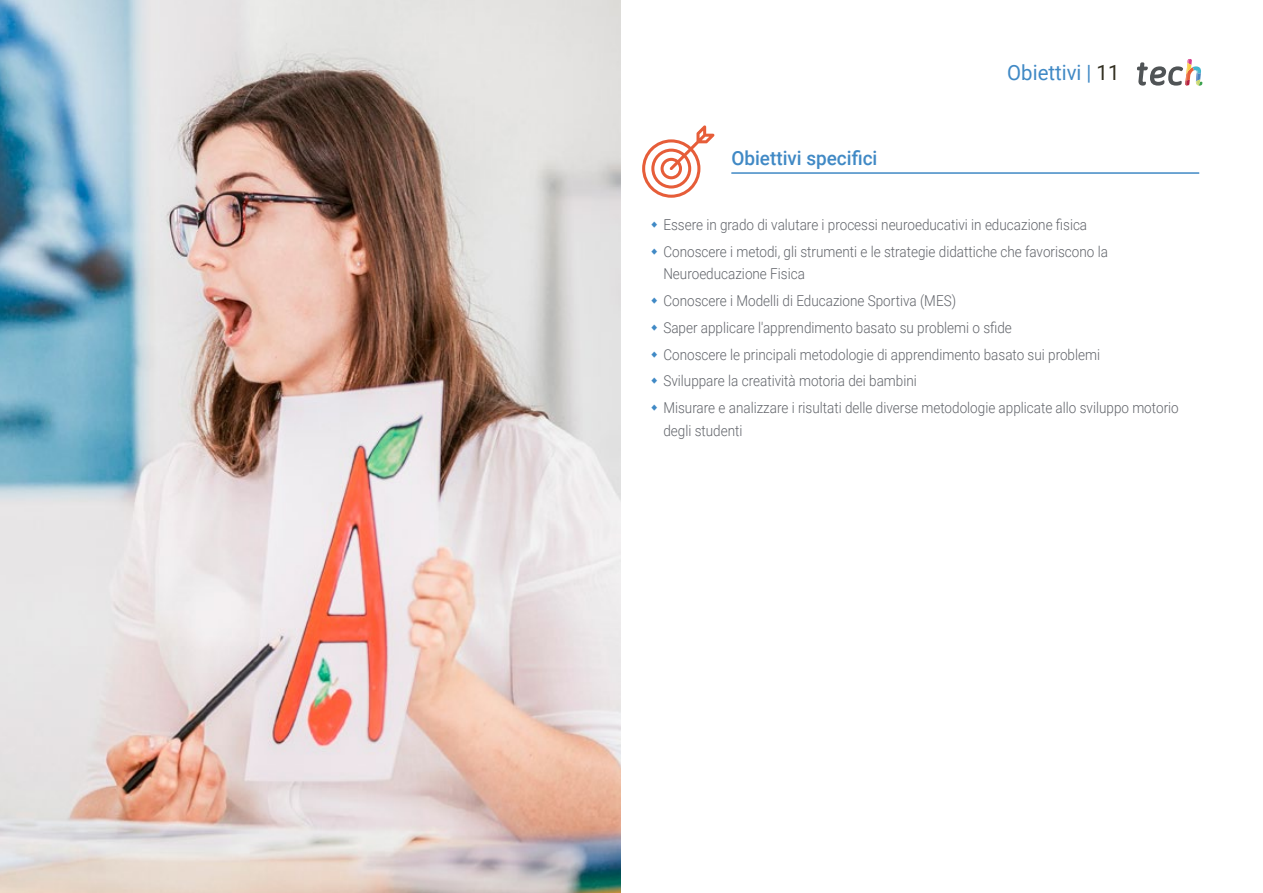
<style>
.page{position:relative;width:1263px;height:893px;background:#fff}
.page>*{position:absolute;margin:0;border:0;box-sizing:border-box;transform-origin:0 0}
.t1{font:21px "Roboto";color:#4089c5}
.t2{font:500 19.5px "Roboto";color:#4089c5}
.t3{font:300 15px/26.7px "Roboto";color:#61646a;scale:.9 1}
.s1{color:#312e20}
</style>
<div class="page">
<img style="left:0;top:0;width:621px;height:893px">
<svg style="left:1137px;top:59px;width:65px;height:27px"></svg>
<svg style="left:642px;top:125px;width:72px;height:73px"></svg>
<hr style="left:731px;top:173px;width:468px;height:1px;background:#4089c5">
<h2 class="t2" style="left:731px;top:144px;width:147px">Obiettivi specifici</h2>
<h1 class="t1" style="left:1007px;top:57px;width:114px">Obiettivi | <span class="s1">11</span></h1>
<p class="t3" style="left:663px;top:211px;width:495px">Essere in grado di valutare i processi neuroeducativi in educazione fisica<br>Conoscere i metodi, gli strumenti e le strategie didattiche che favoriscono la</p>
<p class="t3" style="left:663px;top:260px;width:574px">Neuroeducazione Fisica<br>Conoscere i Modelli di Educazione Sportiva (MES)<br>Saper applicare l'apprendimento basato su problemi o sfide<br>Conoscere le principali metodologie di apprendimento basato sui problemi<br>Sviluppare la creatività motoria dei bambini<br>Misurare e analizzare i risultati delle diverse metodologie applicate allo sviluppo motorio</p>
<p class="t3" style="left:663px;top:416px;width:89px">degli studenti</p>
</div>
